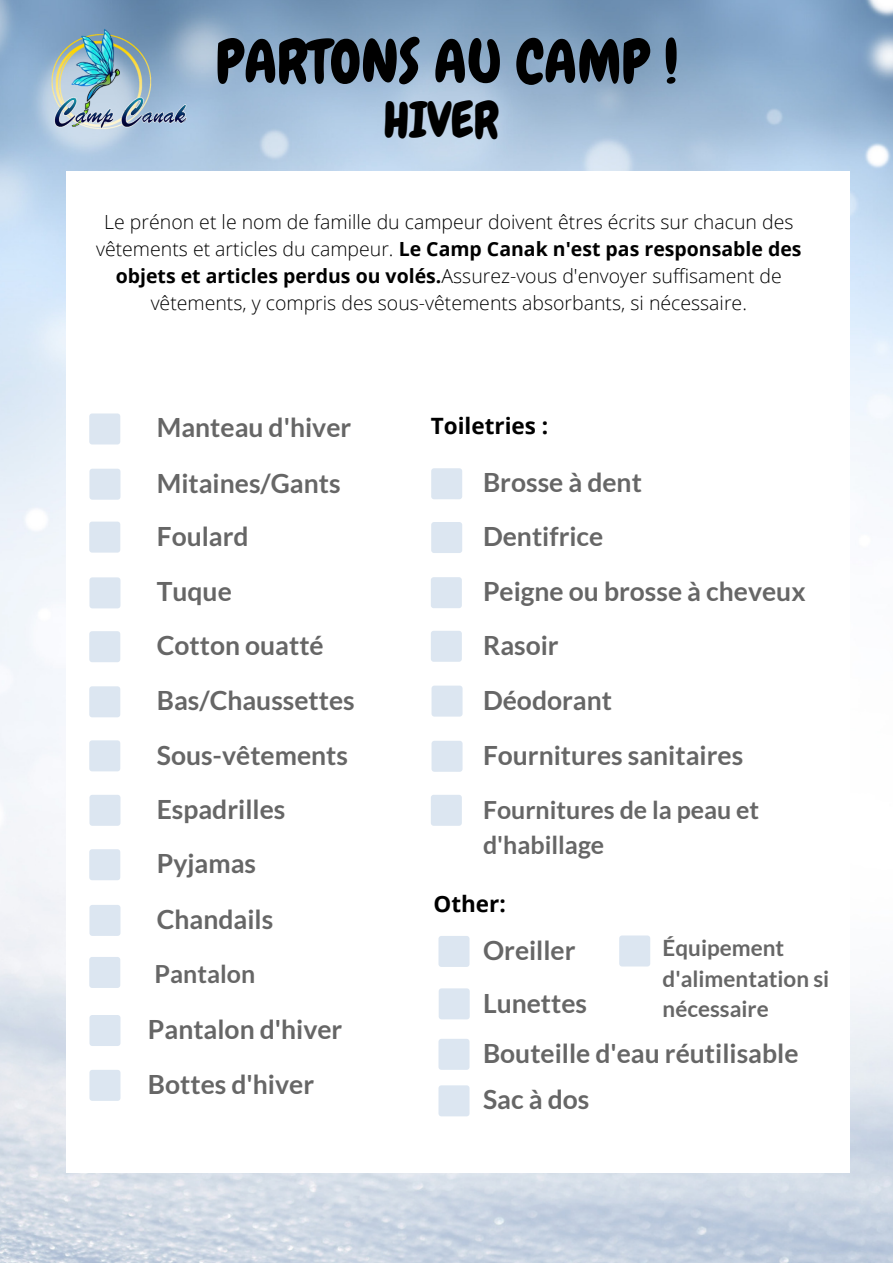
<style>
.page{position:relative;width:893px;height:1264px;background:#fff}
.page>*{position:absolute;margin:0;border:0;box-sizing:border-box;transform-origin:0 0}
.t1{font:59.55px "Chewy";color:#000}
.t2{font:49.05px "Chewy";color:#000}
.t3{font:700 26.4px/54.3px "Lato";color:#666}
.t4{font:700 24.9px/34.8px "Lato";color:#666}
.t5{font:700 22.5px/30.3px "Lato";color:#666}
.t6{font:700 22.5px "Open Sans";color:#000}
.t7{font:300 19.5px/27px "Open Sans";color:#000;text-align:center}
.s1{font-weight:700}
</style>
<div class="page">
<img style="left:0;top:0;width:892px;height:1262px">
<div style="left:66px;top:237px;width:783px;height:877px;background:#fff"></div>
<div style="left:66px;top:171px;width:783px;height:66px;background:#fff"></div>
<div style="left:66px;top:1114px;width:783px;height:58px;background:#fff"></div>
<svg style="left:89px;top:468px;width:31px;height:31px"></svg>
<svg style="left:89px;top:631px;width:31px;height:31px"></svg>
<svg style="left:89px;top:686px;width:31px;height:31px"></svg>
<svg style="left:89px;top:740px;width:31px;height:31px"></svg>
<svg style="left:89px;top:795px;width:31px;height:30px"></svg>
<svg style="left:89px;top:849px;width:31px;height:31px"></svg>
<svg style="left:89px;top:905px;width:31px;height:30px"></svg>
<svg style="left:89px;top:957px;width:31px;height:30px"></svg>
<svg style="left:89px;top:1015px;width:31px;height:31px"></svg>
<svg style="left:89px;top:413px;width:31px;height:31px"></svg>
<svg style="left:89px;top:521px;width:31px;height:31px"></svg>
<svg style="left:89px;top:577px;width:31px;height:31px"></svg>
<svg style="left:89px;top:1070px;width:31px;height:30px"></svg>
<svg style="left:431px;top:577px;width:31px;height:31px"></svg>
<svg style="left:431px;top:522px;width:31px;height:31px"></svg>
<svg style="left:431px;top:468px;width:31px;height:31px"></svg>
<svg style="left:431px;top:631px;width:31px;height:30px"></svg>
<svg style="left:431px;top:685px;width:31px;height:31px"></svg>
<svg style="left:431px;top:741px;width:31px;height:30px"></svg>
<svg style="left:438px;top:1039px;width:31px;height:30px"></svg>
<svg style="left:431px;top:795px;width:31px;height:30px"></svg>
<svg style="left:438px;top:988px;width:31px;height:31px"></svg>
<svg style="left:438px;top:936px;width:31px;height:30px"></svg>
<svg style="left:438px;top:1085px;width:31px;height:31px"></svg>
<svg style="left:619px;top:935px;width:31px;height:31px"></svg>
<img style="left:49px;top:8px;width:142px;height:142px">
<h1 class="t1" style="left:216px;top:24px;width:464px">PARTONS AU CAMP !</h1>
<h2 class="t2" style="left:383px;top:89px;width:117px">HIVER</h2>
<p class="t7" style="left:96px;top:208px;width:707px">Le prénon et le nom de famille du campeur doivent êtres écrits sur chacun des vêtements et articles du campeur. <span class="s1">Le Camp Canak n'est pas responsable des objets et articles perdus ou volés.</span>Assurez-vous d'envoyer suffisament de vêtements, y compris des sous-vêtements absorbants, si nécessaire.</p>
<p class="t3" style="left:157px;top:400px;width:196px">Manteau d'hiver</p>
<p class="t3" style="left:157px;top:455px;width:199px">Mitaines/Gants<br>Foulard<br>Tuque<br>Cotton ouatté<br>Bas/Chaussettes<br>Sous-vêtements<br>Espadrilles</p>
<p class="t3" style="left:157px;top:835px;width:101px">Pyjamas</p>
<p class="t3" style="left:157px;top:891px;width:118px">Chandails</p>
<p class="t4" style="left:155px;top:955px;width:102px">Pantalon</p>
<p class="t3" style="left:148px;top:1001px;width:196px">Pantalon d'hiver<br>Bottes d'hiver</p>
<p class="t6" style="left:431px;top:410px;width:119px">Toiletries :</p>
<p class="t3" style="left:483px;top:454px;width:324px">Brosse à dent<br>Dentifrice<br>Peigne ou brosse à cheveux<br>Rasoir<br>Déodorant<br>Fournitures sanitaires</p>
<p class="t4" style="left:483px;top:792px;width:278px">Fournitures de la peau et d'habillage</p>
<p class="t6" style="left:433px;top:888px;width:74px">Other:</p>
<p class="t5" style="left:662px;top:932px;width:168px">Équipement d'alimentation si nécessaire</p>
<p class="t3" style="left:483px;top:922px;width:94px">Oreiller</p>
<p class="t3" style="left:483px;top:977px;width:317px;line-height:50.4px">Lunettes<br>Bouteille d'eau réutilisable</p>
<p class="t3" style="left:483px;top:1071px;width:108px">Sac à dos</p>
</div>
